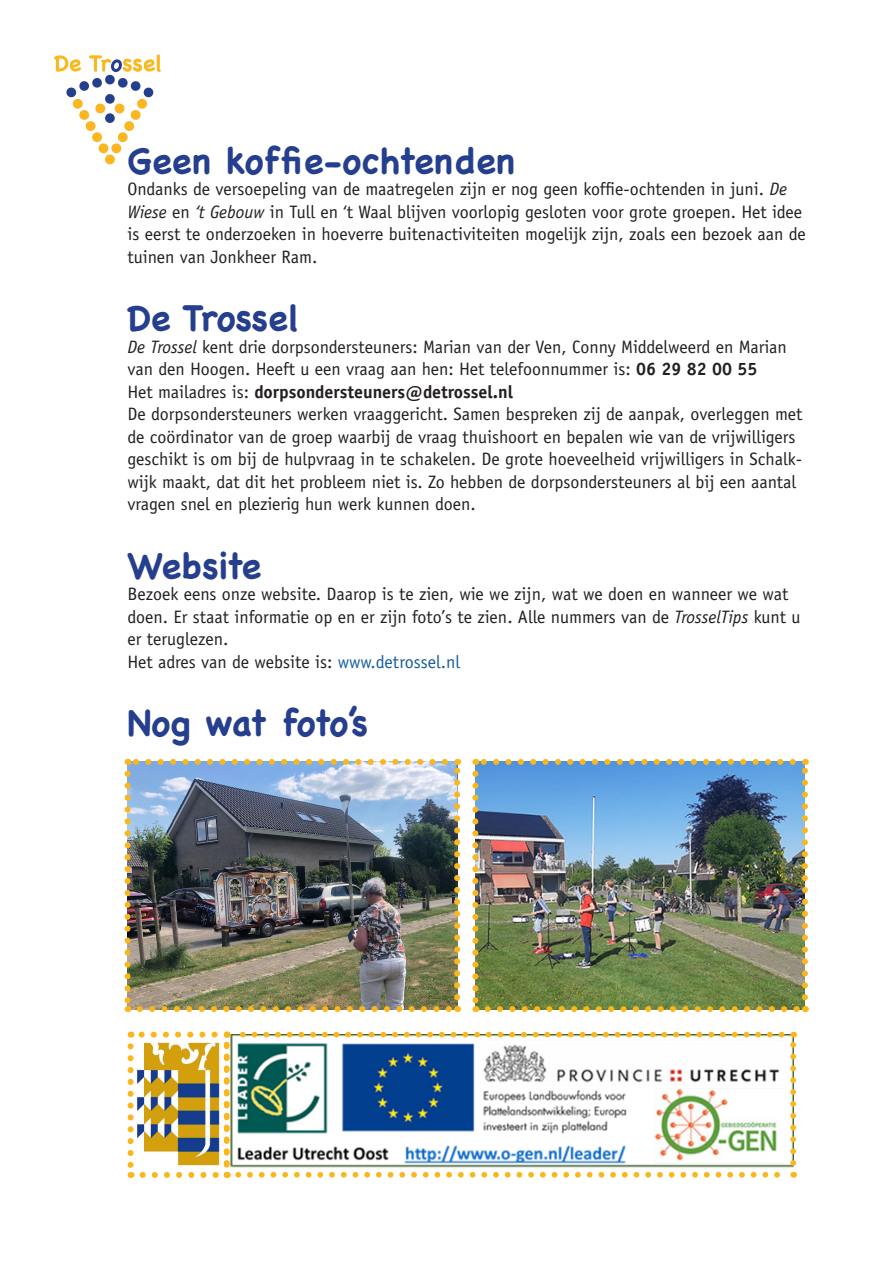
<style>
.page{position:relative;width:893px;height:1263px;background:#fff}
.page>*{position:absolute;margin:0;border:0;box-sizing:border-box;transform-origin:0 0}
.Kop_-_klein{font:700 36px "Chalkboard";color:#253f8e}
.Kop_-_klein-2{font:700 36px "Chalkboard";letter-spacing:-.03em;color:#253f8e}
.Kop_-_klein-3{font:700 36px "Chalkboard";letter-spacing:-.025em;color:#253f8e}
.tekst{font:18px/22.5px "Officina Sans LT";color:#231f20}
.tekst-2{font:700 18px "Officina Sans LT";color:#231f20}
.s1{font-style:italic}
.s2{font-weight:700}
.s3{font-weight:400}
.s4{color:#175d9e}
</style>
<div class="page">
<img style="left:54px;top:54px;width:107px;height:111px">
<svg style="left:128px;top:1031px;width:668px;height:147px"></svg>
<img style="left:128px;top:762px;width:329px;height:247px">
<svg style="left:140px;top:1006px;width:311px;height:6px"></svg>
<svg style="left:125px;top:774px;width:6px;height:238px"></svg>
<svg style="left:454px;top:759px;width:6px;height:238px"></svg>
<svg style="left:128px;top:759px;width:317px;height:6px"></svg>
<img style="left:475px;top:762px;width:330px;height:247px">
<svg style="left:488px;top:1006px;width:311px;height:6px"></svg>
<svg style="left:472px;top:774px;width:6px;height:238px"></svg>
<svg style="left:802px;top:759px;width:6px;height:238px"></svg>
<svg style="left:475px;top:759px;width:318px;height:6px"></svg>
<p class="Kop_-_klein" style="left:128px;top:139px;width:389px">Geen koffie-ochtenden</p>
<p class="tekst" style="left:128px;top:178px;width:680px">Ondanks de versoepeling van de maatregelen zijn er nog geen koffie-ochtenden in juni. <span class="s1">De Wiese</span> en <span class="s1">‘t Gebouw</span> in Tull en ‘t Waal blijven voorlopig gesloten voor grote groepen. Het idee is eerst te onderzoeken in hoeverre buitenactiviteiten mogelijk zijn, zoals een bezoek aan de tuinen van Jonkheer Ram.</p>
<p class="Kop_-_klein" style="left:128px;top:297px;width:174px">De Trossel</p>
<p class="tekst" style="left:128px;top:335px;width:661px"><span class="s1">De Trossel</span> kent drie dorpsondersteuners: Marian van der Ven, Conny Middelweerd en Marian van den Hoogen. Heeft u een vraag aan hen: Het telefoonnummer is: <span class="s2">06 29 82 00 55</span></p>
<p class="tekst-2" style="left:128px;top:380px;width:387px"><span class="s3">Het mailadres is:</span> dorpsondersteuners@detrossel.nl</p>
<p class="tekst" style="left:128px;top:403px;width:676px">De dorpsondersteuners werken vraaggericht. Samen bespreken zij de aanpak, overleggen met de coördinator van de groep waarbij de vraag thuishoort en bepalen wie van de vrijwilligers geschikt is om bij de hulpvraag in te schakelen. De grote hoeveelheid vrijwilligers in Schalk&shy;wijk maakt, dat dit het probleem niet is. Zo hebben de dorpsondersteuners al bij een aantal vragen snel en plezierig hun werk kunnen doen.</p>
<p class="Kop_-_klein-3" style="left:128px;top:544px;width:135px">Website</p>
<p class="tekst" style="left:128px;top:583px;width:674px">Bezoek eens onze website. Daarop is te zien, wie we zijn, wat we doen en wanneer we wat doen. Er staat informatie op en er zijn foto’s te zien. Alle nummers van de <span class="s1">TrosselTips</span> kunt u er teruglezen.</p>
<p class="tekst" style="left:128px;top:650px;width:334px">Het adres van de website is: <span class="s4">www.detrossel.nl</span></p>
<p class="Kop_-_klein-2" style="left:128px;top:702px;width:242px">Nog wat foto’s</p>
</div>
